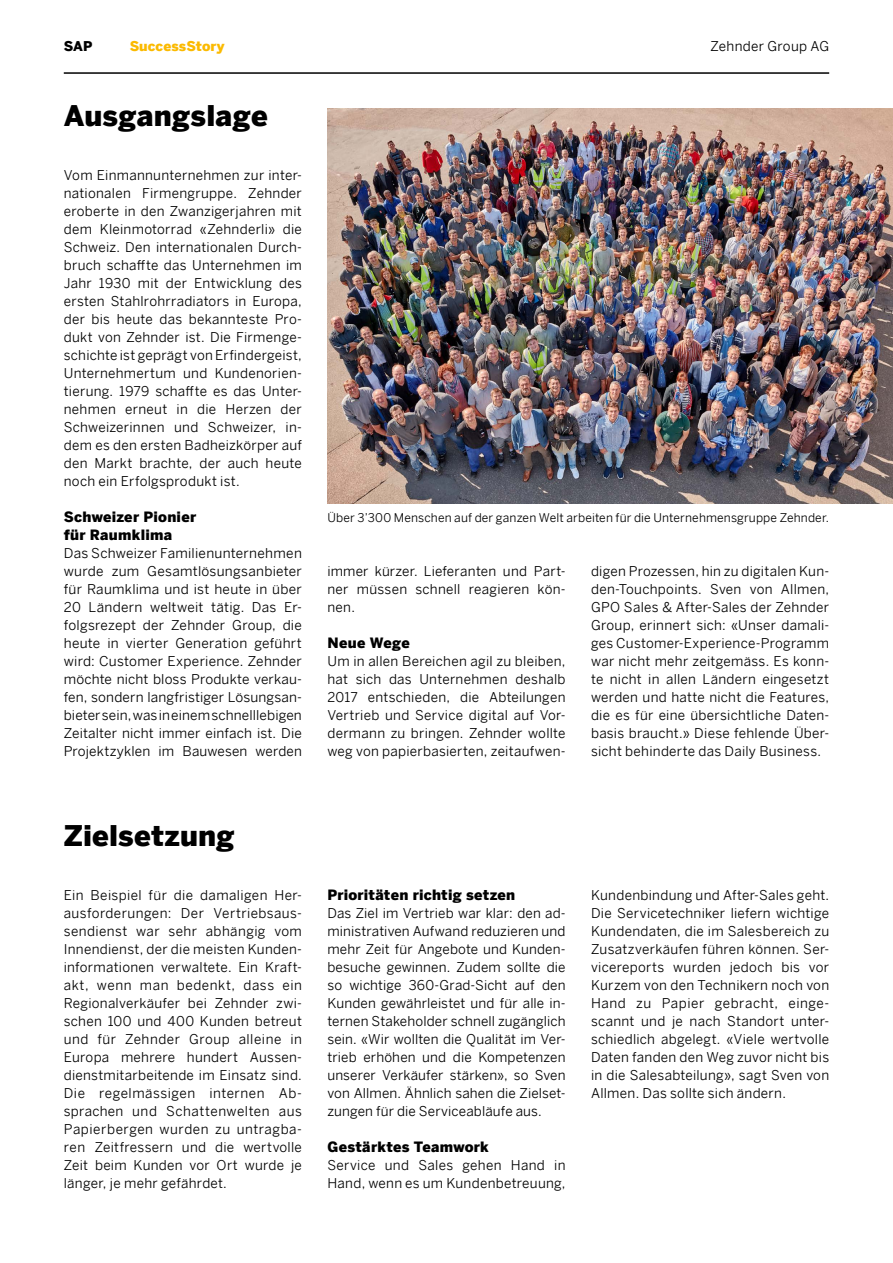
<style>
.page{position:relative;width:893px;height:1263px;background:#fff}
.page>*{position:absolute;margin:0;border:0;box-sizing:border-box;transform-origin:0 0}
.t1{font:900 28.5px "Benton Sans";letter-spacing:.005em;color:#000}
.t2{font:900 14.25px/18px "Benton Sans";letter-spacing:.015em;color:#000}
.t3{font:13.5px/18px "Benton Sans";letter-spacing:.02em;color:#000;text-align:justify}
.t4{font:900 13.5px "Benton Sans";letter-spacing:.005em;color:#fbba00}
.t5{font:900 13.5px "Benton Sans";color:#000}
.t6{font:12px "Benton Sans";letter-spacing:.01em;color:#000}
</style>
<div class="page">
<hr style="left:64px;top:72px;width:765px;height:2px;background:#000">
<img style="left:327px;top:109px;width:566px;height:394px">
<p class="t5" style="left:64px;top:34px;width:30px">SAP</p>
<p class="t4" style="left:130px;top:34px;width:96px">SuccessStory</p>
<p class="t3" style="left:710px;top:35px;width:120px">Zehnder Group AG</p>
<h1 class="t1" style="left:64px;top:91px;width:206px">Ausgangslage</h1>
<p class="t3" style="left:64px;top:165px;width:240px">Vom Einmannunternehmen zur inter&shy;nationalen Firmengruppe. Zehnder eroberte in den Zwanzigerjahren mit dem Kleinmotorrad «Zehnderli» die Schweiz. Den internationalen Durch&shy;bruch schaffte das Unternehmen im Jahr 1930 mit der Entwicklung des ersten Stahlrohrradiators in Europa, der bis heute das bekannteste Pro&shy;dukt von Zehnder ist. Die Firmenge&shy;schichte ist geprägt von Erfindergeist, Unternehmertum und Kundenorien&shy;tierung. 1979 schaffte es das Unter&shy;nehmen erneut in die Herzen der Schweizerinnen und Schweizer, in&shy;dem es den ersten Badheizkörper auf den Markt brachte, der auch heute noch ein Erfolgsprodukt ist.</p>
<p class="t2" style="left:64px;top:507px;width:134px">Schweizer Pionier für Raumklima</p>
<p class="t3" style="left:64px;top:543px;width:240px">Das Schweizer Familienunternehmen wurde zum Gesamtlösungsanbieter für Raumklima und ist heute in über 20 Ländern weltweit tätig. Das Er&shy;folgsrezept der Zehnder Group, die heute in vierter Generation geführt wird: Customer Experience. Zehnder möchte nicht bloss Produkte verkau&shy;fen, sondern langfristiger Lösungsan&shy;bieter sein, was in einem schnelllebigen Zeitalter nicht immer einfach ist. Die Projektzyklen im Bauwesen werden</p>
<p class="t6" style="left:327px;top:508px;width:503px">Über 3’300 Menschen auf der ganzen Welt arbeiten für die Unternehmensgruppe Zehnder.</p>
<p class="t3" style="left:327px;top:561px;width:240px">immer kürzer. Lieferanten und Part&shy;ner müssen schnell reagieren kön&shy;nen.</p>
<p class="t2" style="left:327px;top:633px;width:84px">Neue Wege</p>
<p class="t3" style="left:327px;top:651px;width:240px">Um in allen Bereichen agil zu bleiben, hat sich das Unternehmen deshalb 2017 entschieden, die Abteilungen Vertrieb und Service digital auf Vor&shy;dermann zu bringen. Zehnder wollte weg von papierbasierten, zeitaufwen-</p>
<p class="t3" style="left:591px;top:561px;width:240px">digen Prozessen, hin zu digitalen Kun&shy;den-Touchpoints. Sven von Allmen, GPO Sales &amp; After-Sales der Zehnder Group, erinnert sich: «Unser damali&shy;ges Customer-Experience-Programm war nicht mehr zeitgemäss. Es konn&shy;te nicht in allen Ländern eingesetzt werden und hatte nicht die Features, die es für eine übersichtliche Daten&shy;basis braucht.» Diese fehlende Über&shy;sicht behinderte das Daily Business.</p>
<h1 class="t1" style="left:64px;top:811px;width:172px">Zielsetzung</h1>
<p class="t3" style="left:64px;top:885px;width:240px">Ein Beispiel für die damaligen Her&shy;ausforderungen: Der Vertriebsaus&shy;sendienst war sehr abhängig vom Innendienst, der die meisten Kunden&shy;informationen verwaltete. Ein Kraft&shy;akt, wenn man bedenkt, dass ein Regionalverkäufer bei Zehnder zwi&shy;schen 100 und 400 Kunden betreut und für Zehnder Group alleine in Europa mehrere hundert Aussen&shy;dienstmitarbeitende im Einsatz sind.<br>Die regelmässigen internen Ab&shy;sprachen und Schattenwelten aus Papierbergen wurden zu untragba&shy;ren Zeitfressern und die wertvolle Zeit beim Kunden vor Ort wurde je länger, je mehr gefährdet.</p>
<p class="t2" style="left:327px;top:885px;width:189px">Prioritäten richtig setzen</p>
<p class="t3" style="left:327px;top:903px;width:240px">Das Ziel im Vertrieb war klar: den ad&shy;ministrativen Aufwand reduzieren und mehr Zeit für Angebote und Kunden&shy;besuche gewinnen. Zudem sollte die so wichtige 360-Grad-Sicht auf den Kunden gewährleistet und für alle in&shy;ternen Stakeholder schnell zugänglich sein. «Wir wollten die Qualität im Ver&shy;trieb erhöhen und die Kompetenzen unserer Verkäufer stärken», so Sven von Allmen. Ähnlich sahen die Zielset&shy;zungen für die Serviceabläufe aus.</p>
<p class="t2" style="left:327px;top:1137px;width:163px">Gestärktes Teamwork</p>
<p class="t3" style="left:327px;top:1155px;width:240px">Service und Sales gehen Hand in<br>Hand, wenn es um Kundenbetreuung,</p>
<p class="t3" style="left:591px;top:885px;width:240px">Kundenbindung und After-Sales geht.<br>Die Servicetechniker liefern wichtige Kundendaten, die im Salesbereich zu Zusatzverkäufen führen können. Ser&shy;vicereports wurden jedoch bis vor Kurzem von den Technikern noch von Hand zu Papier gebracht, einge&shy;scannt und je nach Standort unter&shy;schiedlich abgelegt. «Viele wertvolle Daten fanden den Weg zuvor nicht bis in die Salesabteilung», sagt Sven von Allmen. Das sollte sich ändern.</p>
</div>
